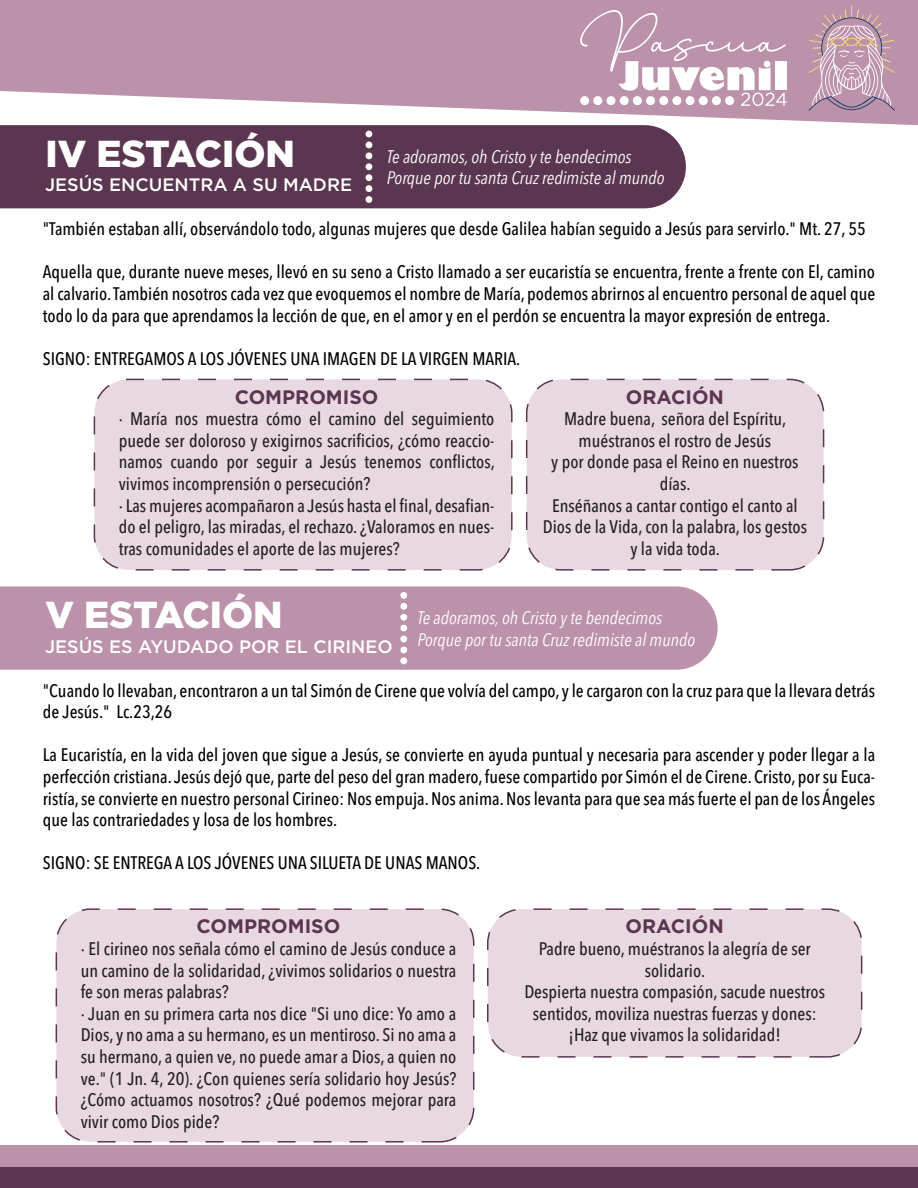
<style>
.page{position:relative;width:918px;height:1188px;background:#fff}
.page>*{position:absolute;margin:0;border:0;box-sizing:border-box;transform-origin:0 0}
.t1{font:900 37.5px "Gotham";color:#fff}
.t2{font:700 19.5px "Gotham";color:#5b3650}
.t3{font:500 18px/21.6px "Avenir Next Condensed";color:#000001;text-align:justify}
.t4{font:500 18px/21.6px "Avenir Next Condensed";color:#231f20}
.t5{font:italic 18px/21.6px "Avenir Next Condensed";color:#fff}
.t6{font:500 18px "Gotham";color:#fff}
</style>
<div class="page">
<div style="left:0;top:1167px;width:918px;height:21px;background:#5b3650"></div>
<div style="left:0;top:1145px;width:918px;height:22px;background:#bc91aa"></div>
<svg style="left:0;top:0;width:918px;height:125px;fill:#bc91aa"></svg>
<svg style="left:808px;top:5px;width:87px;height:106px;background:#c09daf"></svg>
<svg style="left:580px;top:9px;width:207px;height:97px"></svg>
<div style="left:0;top:125px;width:686px;height:83px;background:#5b3650"></div>
<svg style="left:366px;top:131px;width:6px;height:72px"></svg>
<div style="left:0;top:586px;width:718px;height:84px;background:#bc91aa"></div>
<svg style="left:400px;top:592px;width:7px;height:72px"></svg>
<div style="left:56px;top:909px;width:418px;height:233px;background:#e7d8e1;border-radius:34px"></div>
<div style="left:56px;top:908px;width:418px;height:235px;border:2px dashed #5b3650;border-radius:34px"></div>
<div style="left:488px;top:909px;width:374px;height:148px;background:#e7d8e1;border-radius:34px"></div>
<div style="left:487px;top:908px;width:375px;height:150px;border:2px dashed #5b3650;border-radius:34px"></div>
<div style="left:94px;top:379px;width:418px;height:191px;background:#e7d8e1;border-radius:34px"></div>
<div style="left:94px;top:379px;width:419px;height:192px;border:2px dashed #5b3650;border-radius:34px"></div>
<div style="left:527px;top:379px;width:297px;height:191px;background:#e7d8e1;border-radius:34px"></div>
<div style="left:526px;top:379px;width:298px;height:192px;border:2px dashed #5b3650;border-radius:34px"></div>
<h1 class="t1" style="left:45px;top:132px;width:251px">IV ESTACIÓN</h1>
<p class="t6" style="left:45px;top:173px;width:309px">JESÚS ENCUENTRA A SU MADRE</p>
<p class="t5" style="left:387px;top:146px;width:279px">Te adoramos, oh Cristo y te bendecimos<br>Porque por tu santa Cruz redimiste al mundo</p>
<p class="t3" style="left:43px;top:218px;width:824px">"También estaban allí, observándolo todo, algunas mujeres que desde Galilea habían seguido a Jesús para servirlo." Mt. 27, 55</p>
<p class="t3" style="left:43px;top:261px;width:834px">Aquella que, durante nueve meses, llevó en su seno a Cristo llamado a ser eucaristía se encuentra, frente a frente con El, camino al calvario. También nosotros cada vez que evoquemos el nombre de María, podemos abrirnos al encuentro personal de aquel que todo lo da para que aprendamos la lección de que, en el amor y en el perdón se encuentra la mayor expresión de entrega.</p>
<p class="t3" style="left:43px;top:348px;width:479px">SIGNO: ENTREGAMOS A LOS JÓVENES UNA IMAGEN DE LA VIRGEN MARIA.</p>
<p class="t2" style="left:235px;top:384px;width:145px">COMPROMISO</p>
<p class="t4" style="left:119px;top:408px;width:378px">∙ María nos muestra cómo el camino del seguimiento puede ser doloroso y exigirnos sacrificios, ¿cómo reaccio&shy;namos cuando por seguir a Jesús tenemos conflictos, vivimos incomprensión o persecución?<br>∙ Las mujeres acompañaron a Jesús hasta el final, desafian&shy;do el peligro, las miradas, el rechazo. ¿Valoramos en nues&shy;tras comunidades el aporte de las mujeres?</p>
<p class="t2" style="left:626px;top:384px;width:100px">ORACIÓN</p>
<p class="t4" style="left:543px;top:408px;width:266px;text-align:center">Madre buena, señora del Espíritu, muéstranos el rostro de Jesús<br>y por donde pasa el Reino en nuestros días.<br>Enséñanos a cantar contigo el canto al<br>Dios de la Vida, con la palabra, los gestos y la vida toda.</p>
<h1 class="t1" style="left:45px;top:593px;width:239px">V ESTACIÓN</h1>
<p class="t6" style="left:45px;top:635px;width:349px">JESÚS ES AYUDADO POR EL CIRINEO</p>
<p class="t5" style="left:417px;top:607px;width:279px">Te adoramos, oh Cristo y te bendecimos<br>Porque por tu santa Cruz redimiste al mundo</p>
<p class="t3" style="left:43px;top:679px;width:834px">"Cuando lo llevaban, encontraron a un tal Simón de Cirene que volvía del campo, y le cargaron con la cruz para que la llevara detrás de Jesús." Lc.23,26</p>
<p class="t3" style="left:43px;top:744px;width:834px">La Eucaristía, en la vida del joven que sigue a Jesús, se convierte en ayuda puntual y necesaria para ascender y poder llegar a la perfección cristiana. Jesús dejó que, parte del peso del gran madero, fuese compartido por Simón el de Cirene. Cristo, por su Euca&shy;ristía, se convierte en nuestro personal Cirineo: Nos empuja. Nos anima. Nos levanta para que sea más fuerte el pan de los Ángeles que las contrariedades y losa de los hombres.</p>
<p class="t3" style="left:43px;top:852px;width:439px">SIGNO: SE ENTREGA A LOS JÓVENES UNA SILUETA DE UNAS MANOS.</p>
<p class="t2" style="left:197px;top:914px;width:145px">COMPROMISO</p>
<p class="t4" style="left:81px;top:938px;width:377px">∙ El cirineo nos señala cómo el camino de Jesús conduce a un camino de la solidaridad, ¿vivimos solidarios o nuestra fe son meras palabras?<br>∙ Juan en su primera carta nos dice "Si uno dice: Yo amo a Dios, y no ama a su hermano, es un mentiroso. Si no ama a su hermano, a quien ve, no puede amar a Dios, a quien no ve." (1 Jn. 4, 20). ¿Con quienes sería solidario hoy Jesús? ¿Cómo actuamos nosotros? ¿Qué podemos mejorar para vivir como Dios pide?</p>
<p class="t2" style="left:626px;top:914px;width:100px">ORACIÓN</p>
<p class="t4" style="left:524px;top:938px;width:302px;text-align:center">Padre bueno, muéstranos la alegría de ser solidario.<br>Despierta nuestra compasión, sacude nuestros sentidos, moviliza nuestras fuerzas y dones: ¡Haz que vivamos la solidaridad!</p>
</div>
